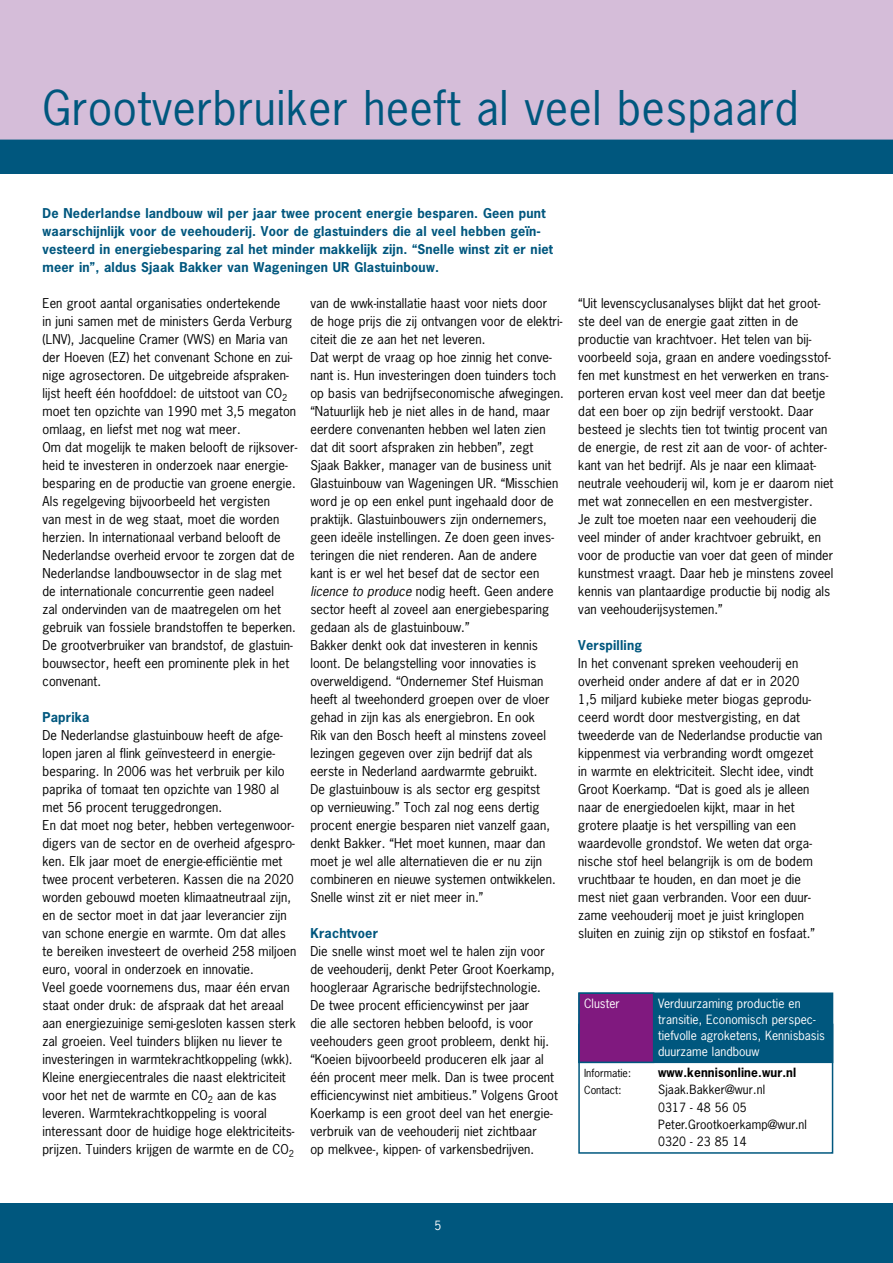
<style>
.page{position:relative;width:893px;height:1263px;background:#fff}
.page>*{position:absolute;margin:0;border:0;box-sizing:border-box;transform-origin:0 0}
.t1{font:45px "News Gothic Std";letter-spacing:.015em;color:#00577e}
.t2{font:12.75px/18px "News Gothic Std";letter-spacing:.005em;color:#000}
.t3{font:700 12.75px/18px "News Gothic Std";letter-spacing:.015em;color:#00577e}
.t4{font:12px/15.8px "News Gothic Std";letter-spacing:.005em;color:#fff}
.t5{font:12px/17.2px "News Gothic Std";letter-spacing:.01em;color:#000}
.t6{font:700 12px "News Gothic Std";letter-spacing:.01em;color:#000}
.t7{font:10.5px "News Gothic Std";color:#000}
.s1{font-style:italic}
</style>
<div class="page">
<div style="left:0;top:0;width:893px;height:140px;background:#d5bdd9"></div>
<div style="left:0;top:1203px;width:893px;height:60px;background:#00577e"></div>
<div style="left:0;top:140px;width:893px;height:33px;background:#00577e"></div>
<div style="left:578px;top:1024px;width:255px;height:130px;border:2px solid #00577e"></div>
<div style="left:579px;top:993px;width:253px;height:69px;background:#00577e"></div>
<div style="left:578px;top:992px;width:255px;height:71px;border:2px solid #00577e"></div>
<div style="left:579px;top:993px;width:75px;height:69px;background:#80197f"></div>
<div style="left:578px;top:992px;width:76px;height:71px;border:2px solid #00577e"></div>
<h1 class="t1" style="left:43px;top:79px;width:758px">Grootverbruiker heeft al veel bespaard</h1>
<p class="t3" style="left:43px;top:204px;width:512px">De Nederlandse landbouw wil per jaar twee procent energie besparen. Geen punt waarschijnlijk voor de veehouderij. Voor de glastuinders die al veel hebben geïn&shy;vesteerd in energiebesparing zal het minder makkelijk zijn. “Snelle winst zit er niet meer in”, aldus Sjaak Bakker van Wageningen UR Glastuinbouw.</p>
<p class="t2" style="left:43px;top:294px;width:256px">Een groot aantal organisaties ondertekende<br>in juni samen met de ministers Gerda Verburg (LNV), Jacqueline Cramer (VWS) en Maria van der Hoeven (EZ) het convenant Schone en zui&shy;nige agrosectoren. De uitgebreide afspraken&shy;lijst heeft één hoofddoel: de uitstoot van CO<sub>2 </sub>moet ten opzichte van 1990 met 3,5 megaton omlaag, en liefst met nog wat meer.<br>Om dat mogelijk te maken belooft de rijksover&shy;heid te investeren in onderzoek naar energie&shy;besparing en de productie van groene energie.<br>Als regelgeving bijvoorbeeld het vergisten<br>van mest in de weg staat, moet die worden herzien. In internationaal verband belooft de Nederlandse overheid ervoor te zorgen dat de Nederlandse landbouwsector in de slag met de internationale concurrentie geen nadeel<br>zal ondervinden van de maatregelen om het gebruik van fossiele brandstoffen te beperken.<br>De grootverbruiker van brandstof, de glastuin&shy;bouwsector, heeft een prominente plek in het convenant.</p>
<p class="t3" style="left:43px;top:708px;width:48px">Paprika</p>
<p class="t2" style="left:43px;top:726px;width:255px">De Nederlandse glastuinbouw heeft de afge&shy;lopen jaren al flink geïnvesteerd in energie&shy;besparing. In 2006 was het verbruik per kilo paprika of tomaat ten opzichte van 1980 al met 56 procent teruggedrongen.<br>En dat moet nog beter, hebben vertegenwoor&shy;digers van de sector en de overheid afgespro&shy;ken. Elk jaar moet de energie-efficiëntie met twee procent verbeteren. Kassen die na 2020 worden gebouwd moeten klimaatneutraal zijn, en de sector moet in dat jaar leverancier zijn van schone energie en warmte. Om dat alles te bereiken investeert de overheid 258 miljoen euro, vooral in onderzoek en innovatie.<br>Veel goede voornemens dus, maar één ervan staat onder druk: de afspraak dat het areaal aan energiezuinige semi-gesloten kassen sterk zal groeien. Veel tuinders blijken nu liever te investeringen in warmtekrachtkoppeling (wkk).<br>Kleine energiecentrales die naast elektriciteit voor het net de warmte en CO<sub>2</sub> aan de kas leveren. Warmtekrachtkoppeling is vooral interessant door de huidige hoge elektriciteits&shy;prijzen. Tuinders krijgen de warmte en de CO<sub>2</sub></p>
<p class="t2" style="left:310px;top:294px;width:255px">van de wwk-installatie haast voor niets door<br>de hoge prijs die zij ontvangen voor de elektri&shy;citeit die ze aan het net leveren.<br>Dat werpt de vraag op hoe zinnig het conve&shy;nant is. Hun investeringen doen tuinders toch op basis van bedrijfseconomische afwegingen. “Natuurlijk heb je niet alles in de hand, maar eerdere convenanten hebben wel laten zien dat dit soort afspraken zin hebben”, zegt Sjaak Bakker, manager van de business unit Glastuinbouw van Wageningen UR. “Misschien word je op een enkel punt ingehaald door de praktijk. Glastuinbouwers zijn ondernemers, geen ideële instellingen. Ze doen geen inves&shy;teringen die niet renderen. Aan de andere<br>kant is er wel het besef dat de sector een <span class="s1">licence to produce</span> nodig heeft. Geen andere sector heeft al zoveel aan energiebesparing gedaan als de glastuinbouw.”<br>Bakker denkt ook dat investeren in kennis loont. De belangstelling voor innovaties is overweldigend. “Ondernemer Stef Huisman heeft al tweehonderd groepen over de vloer gehad in zijn kas als energiebron. En ook<br>Rik van den Bosch heeft al minstens zoveel lezingen gegeven over zijn bedrijf dat als eerste in Nederland aardwarmte gebruikt.<br>De glastuinbouw is als sector erg gespitst<br>op vernieuwing.” Toch zal nog eens dertig procent energie besparen niet vanzelf gaan, denkt Bakker. “Het moet kunnen, maar dan moet je wel alle alternatieven die er nu zijn combineren en nieuwe systemen ontwikkelen.<br>Snelle winst zit er niet meer in.”</p>
<p class="t3" style="left:310px;top:924px;width:69px">Krachtvoer</p>
<p class="t2" style="left:310px;top:942px;width:249px">Die snelle winst moet wel te halen zijn voor de veehouderij, denkt Peter Groot Koerkamp, hoogleraar Agrarische bedrijfstechnologie.<br>De twee procent efficiencywinst per jaar<br>die alle sectoren hebben beloofd, is voor veehouders geen groot probleem, denkt hij. “Koeien bijvoorbeeld produceren elk jaar al één procent meer melk. Dan is twee procent efficiencywinst niet ambitieus.” Volgens Groot Koerkamp is een groot deel van het energie&shy;verbruik van de veehouderij niet zichtbaar<br>op melkvee-, kippen- of varkensbedrijven.</p>
<p class="t2" style="left:578px;top:294px;width:257px">“Uit levenscyclusanalyses blijkt dat het groot&shy;ste deel van de energie gaat zitten in de productie van krachtvoer. Het telen van bij&shy;voorbeeld soja, graan en andere voedingsstof&shy;fen met kunstmest en het verwerken en trans&shy;porteren ervan kost veel meer dan dat beetje dat een boer op zijn bedrijf verstookt. Daar besteed je slechts tien tot twintig procent van de energie, de rest zit aan de voor- of achter&shy;kant van het bedrijf. Als je naar een klimaat&shy;neutrale veehouderij wil, kom je er daarom niet met wat zonnecellen en een mestvergister.<br>Je zult toe moeten naar een veehouderij die veel minder of ander krachtvoer gebruikt, en voor de productie van voer dat geen of minder kunstmest vraagt. Daar heb je minstens zoveel kennis van plantaardige productie bij nodig als van veehouderijsystemen.”</p>
<p class="t3" style="left:578px;top:636px;width:65px">Verspilling</p>
<p class="t2" style="left:578px;top:654px;width:246px">In het convenant spreken veehouderij en overheid onder andere af dat er in 2020<br>1,5 miljard kubieke meter biogas geprodu&shy;ceerd wordt door mestvergisting, en dat tweederde van de Nederlandse productie van kippenmest via verbranding wordt omgezet in warmte en elektriciteit. Slecht idee, vindt Groot Koerkamp. “Dat is goed als je alleen naar de energiedoelen kijkt, maar in het grotere plaatje is het verspilling van een waardevolle grondstof. We weten dat orga&shy;nische stof heel belangrijk is om de bodem vruchtbaar te houden, en dan moet je die mest niet gaan verbranden. Voor een duur&shy;zame veehouderij moet je juist kringlopen sluiten en zuinig zijn op stikstof en fosfaat.”</p>
<p class="t4" style="left:584px;top:996px;width:37px">Cluster</p>
<p class="t4" style="left:658px;top:996px;width:168px">Verduurzaming productie en transitie, Economisch perspec&shy;tiefvolle agroketens, Kennisbasis duurzame landbouw</p>
<p class="t7" style="left:584px;top:1066px;width:48px">Informatie:</p>
<p class="t6" style="left:658px;top:1065px;width:140px">www.kennisonline.wur.nl</p>
<p class="t7" style="left:584px;top:1084px;width:39px">Contact:</p>
<p class="t5" style="left:658px;top:1081px;width:150px">Sjaak.Bakker@wur.nl<br>0317 - 48 56 05<br>Peter.Grootkoerkamp@wur.nl<br>0320 - 23 85 14</p>
</div>
